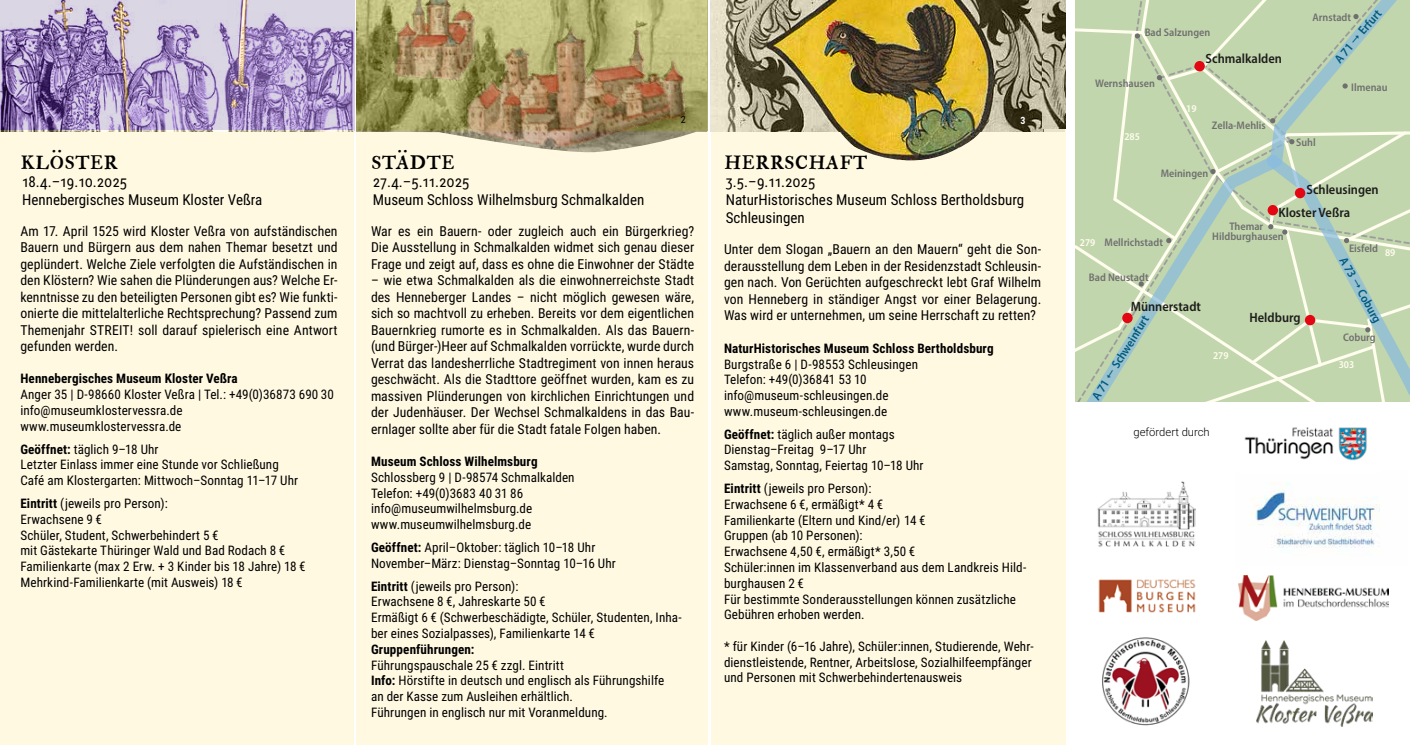
<style>
.page{position:relative;width:1418px;height:745px;background:#fff}
.page>*{position:absolute;margin:0;border:0;box-sizing:border-box;transform-origin:0 0}
.t1{font:30px "IM FELL Double Pica PRO Roman";color:#000}
.t2{font:15px/18px "Roboto Condensed";color:#000}
.t3{font:13.75px/16.5px "Roboto Condensed";letter-spacing:.005em;color:#000;text-align:justify}
.t4{font:600 semi-condensed 13.5px/22.4px "Myriad Pro";color:#1d1d1b}
.t5{font:13.12px/15.8px "Roboto Condensed";letter-spacing:.005em;color:#000}
.t6{font:700 13.12px "Roboto Condensed";letter-spacing:.01em;color:#000}
.t7{font:600 semi-condensed 12.25px "Myriad Pro";color:#005a7d}
.t8{font:300 11.25px "Roboto";color:#000}
.t9{font:600 semi-condensed 11px "Myriad Pro";color:#706f6f}
.t10{font:600 semi-condensed 10.38px "Myriad Pro";color:#fffdee}
.t11{font:10px "Roboto Condensed";color:#000}
.t12{font:700 10px "Roboto Condensed";color:#fff}
.s1{font-weight:700}
</style>
<div class="page">
<div style="left:0;top:131px;width:354px;height:613px;background:#fff9e2"></div>
<div style="left:356px;top:132px;width:352px;height:612px;background:#fff9e2"></div>
<svg style="left:113px;top:131px;width:17px;height:1px"></svg>
<img style="left:356px;top:0;width:351px;height:153px">
<div style="left:710px;top:0;width:355px;height:744px;background:#fff9e2"></div>
<img style="left:0;top:0;width:354px;height:131px">
<img style="left:840px;top:132px;width:140px;height:29px">
<img style="left:714px;top:0;width:329px;height:132px">
<img style="left:710px;top:0;width:7px;height:131px">
<img style="left:1042px;top:0;width:23px;height:129px">
<img style="left:389px;top:0;width:298px;height:148px">
<svg style="left:1075px;top:0;width:334px;height:401px;background:#c1d5b2"></svg>
<img style="left:1098px;top:579px;width:98px;height:34px">
<img style="left:1238px;top:575px;width:149px;height:45px">
<img style="left:1256px;top:640px;width:116px;height:86px">
<img style="left:1097px;top:481px;width:98px;height:65px">
<img style="left:1102px;top:637px;width:88px;height:89px">
<img style="left:1251px;top:483px;width:129px;height:65px">
<img style="left:1244px;top:427px;width:123px;height:34px">
<h1 class="t1" style="left:20px;top:140px;width:99px">klöster</h1>
<p class="t2" style="left:22px;top:172px;width:242px">18.4.–19.10.2025<br>Hennebergisches Museum Kloster Veßra</p>
<p class="t3" style="left:20px;top:222px;width:319px">Am 17. April 1525 wird Kloster Veßra von aufständischen Bauern und Bürgern aus dem nahen Themar besetzt und geplündert. Welche Ziele verfolgten die Aufständischen in den Klöstern? Wie sahen die Plünderungen aus? Welche Er&shy;kenntnisse zu den beteiligten Personen gibt es? Wie funkti&shy;onierte die mittelalterliche Rechtsprechung? Passend zum Themenjahr STREIT! soll darauf spielerisch eine Antwort gefunden werden.</p>
<p class="t6" style="left:20px;top:369px;width:219px">Hennebergisches Museum Kloster Veßra</p>
<p class="t5" style="left:20px;top:386px;width:315px">Anger 35 | D-98660 Kloster Veßra | Tel.: +49(0)36873 690 30 info@museumklostervessra.de www.museumklostervessra.de</p>
<p class="t5" style="left:20px;top:440px;width:279px"><span class="s1">Geöffnet:</span> täglich 9–18 Uhr<br>Letzter Einlass immer eine Stunde vor Schließung<br>Café am Klostergarten: Mittwoch–Sonntag 11–17 Uhr</p>
<p class="t5" style="left:20px;top:494px;width:287px"><span class="s1">Eintritt</span> (jeweils pro Person):<br>Erwachsene 9 €<br>Schüler, Student, Schwerbehindert 5 €<br>mit Gästekarte Thüringer Wald und Bad Rodach 8 € Familienkarte (max 2 Erw. + 3 Kinder bis 18 Jahre) 18 € Mehrkind-Familienkarte (mit Ausweis) 18 €</p>
<p class="t11" style="left:681px;top:113px;width:6px">2</p>
<p class="t12" style="left:1020px;top:114px;width:7px">3</p>
<h1 class="t1" style="left:371px;top:140px;width:85px">städte</h1>
<p class="t2" style="left:373px;top:172px;width:273px">27.4.–5.11.2025<br>Museum Schloss Wilhelmsburg Schmalkalden</p>
<p class="t3" style="left:371px;top:222px;width:325px">War es ein Bauern- oder zugleich auch ein Bürgerkrieg?<br>Die Ausstellung in Schmalkalden widmet sich genau dieser Frage und zeigt auf, dass es ohne die Einwohner der Städte</p>
<p class="t3" style="left:371px;top:271px;width:325px">– wie etwa Schmalkalden als die einwohnerreichste Stadt des Henneberger Landes – nicht möglich gewesen wäre, sich so machtvoll zu erheben. Bereits vor dem eigentlichen Bauernkrieg rumorte es in Schmalkalden. Als das Bauern-(und Bürger-)Heer auf Schmalkalden vorrückte, wurde durch Verrat das landesherrliche Stadtregiment von innen heraus geschwächt. Als die Stadttore geöffnet wurden, kam es zu massiven Plünderungen von kirchlichen Einrichtungen und der Judenhäuser. Der Wechsel Schmalkaldens in das Bau&shy;ernlager sollte aber für die Stadt fatale Folgen haben.</p>
<p class="t6" style="left:371px;top:452px;width:168px">Museum Schloss Wilhelmsburg</p>
<p class="t5" style="left:371px;top:468px;width:205px">Schlossberg 9 | D-98574 Schmalkalden<br>Telefon: +49(0)3683 40 31 86 info@museumwilhelmsburg.de www.museumwilhelmsburg.de</p>
<p class="t5" style="left:371px;top:538px;width:246px"><span class="s1">Geöffnet:</span> April–Oktober: täglich 10–18 Uhr<br>November–März: Dienstag–Sonntag 10–16 Uhr</p>
<p class="t5" style="left:371px;top:577px;width:312px"><span class="s1">Eintritt</span> (jeweils pro Person):<br>Erwachsene 8 €, Jahreskarte 50 €<br>Ermäßigt 6 € (Schwerbeschädigte, Schüler, Studenten, Inha&shy;ber eines Sozialpasses), Familienkarte 14 €</p>
<p class="t6" style="left:371px;top:639px;width:105px">Gruppenführungen:</p>
<p class="t5" style="left:371px;top:656px;width:295px">Führungspauschale 25 € zzgl. Eintritt<br><span class="s1">Info:</span> Hörstifte in deutsch und englisch als Führungshilfe an der Kasse zum Ausleihen erhältlich.<br>Führungen in englisch nur mit Voranmeldung.</p>
<h1 class="t1" style="left:724px;top:140px;width:145px">herrschaft</h1>
<p class="t2" style="left:725px;top:172px;width:300px">3.5.–9.11.2025<br>NaturHistorisches Museum Schloss Bertholdsburg<br>Schleusingen</p>
<p class="t3" style="left:724px;top:240px;width:319px">Unter dem Slogan „Bauern an den Mauern“ geht die Son&shy;derausstellung dem Leben in der Residenzstadt Schleusin&shy;gen nach. Von Gerüchten aufgeschreckt lebt Graf Wilhelm von Henneberg in ständiger Angst vor einer Belagerung.<br>Was wird er unternehmen, um seine Herrschaft zu retten?</p>
<p class="t6" style="left:724px;top:338px;width:271px">NaturHistorisches Museum Schloss Bertholdsburg</p>
<p class="t5" style="left:724px;top:355px;width:195px">Burgstraße 6 | D-98553 Schleusingen<br>Telefon: +49(0)36841 53 10 info@museum-schleusingen.de www.museum-schleusingen.de</p>
<p class="t5" style="left:724px;top:425px;width:201px"><span class="s1">Geöffnet:</span> täglich außer montags<br>Dienstag–Freitag 9–17 Uhr<br>Samstag, Sonntag, Feiertag 10–18 Uhr</p>
<p class="t5" style="left:724px;top:479px;width:304px"><span class="s1">Eintritt</span> (jeweils pro Person):<br>Erwachsene 6 €, ermäßigt* 4 €<br>Familienkarte (Eltern und Kind/er) 14 €<br>Gruppen (ab 10 Personen):<br>Erwachsene 4,50 €, ermäßigt* 3,50 €<br>Schüler:innen im Klassenverband aus dem Landkreis Hild&shy;burghausen 2 €<br>Für bestimmte Sonderausstellungen können zusätzliche Gebühren erhoben werden.</p>
<p class="t5" style="left:724px;top:637px;width:311px">* für Kinder (6–16 Jahre), Schüler:innen, Studierende, Wehr&shy;dienstleistende, Rentner, Arbeitslose, Sozialhilfeempfänger und Personen mit Schwerbehindertenausweis</p>
<p class="t9" style="left:1144px;top:25px;width:67px">Bad Salzungen</p>
<p class="t9" style="left:1095px;top:76px;width:61px">Wernshausen</p>
<p class="t10" style="left:1124px;top:130px;width:17px">285</p>
<p class="t4" style="left:1205px;top:47px;width:78px">Schmalkalden</p>
<p class="t10" style="left:1186px;top:102px;width:12px">19</p>
<p class="t9" style="left:1211px;top:118px;width:55px">Zella-Mehlis</p>
<p class="t9" style="left:1160px;top:166px;width:49px">Meiningen</p>
<p class="t7" style="left:1330px;top:56px;width:67px;rotate:-50deg">A 71 ⭢ Erfurt</p>
<p class="t9" style="left:1312px;top:10px;width:40px">Arnstadt</p>
<p class="t9" style="left:1295px;top:135px;width:21px">Suhl</p>
<p class="t9" style="left:1351px;top:80px;width:38px">Ilmenau</p>
<p class="t10" style="left:1079px;top:235px;width:17px">279</p>
<p class="t9" style="left:1104px;top:235px;width:60px">Mellrichstadt</p>
<p class="t9" style="left:1088px;top:270px;width:61px">Bad Neustadt</p>
<p class="t4" style="left:1130px;top:295px;width:72px">Münnerstadt</p>
<p class="t7" style="left:1088px;top:394px;width:98px;rotate:-58deg">A 71 ⭠ Schweinfurt</p>
<p class="t9" style="left:1229px;top:219px;width:35px">Themar</p>
<p class="t4" style="left:1278px;top:178px;width:102px;text-indent:28px">Schleusingen<br>Kloster Veßra</p>
<p class="t9" style="left:1212px;top:229px;width:73px">Hildburghausen</p>
<p class="t10" style="left:1212px;top:348px;width:17px">279</p>
<p class="t4" style="left:1249px;top:306px;width:52px">Heldburg</p>
<p class="t9" style="left:1348px;top:241px;width:31px">Eisfeld</p>
<p class="t10" style="left:1384px;top:246px;width:12px">89</p>
<p class="t7" style="left:1349px;top:254px;width:75px;rotate:61deg">A 73 ⭢ Coburg</p>
<p class="t9" style="left:1343px;top:330px;width:34px">Coburg</p>
<p class="t10" style="left:1338px;top:358px;width:17px">303</p>
<p class="t8" style="left:1133px;top:423px;width:78px">gefördert durch</p>
</div>
